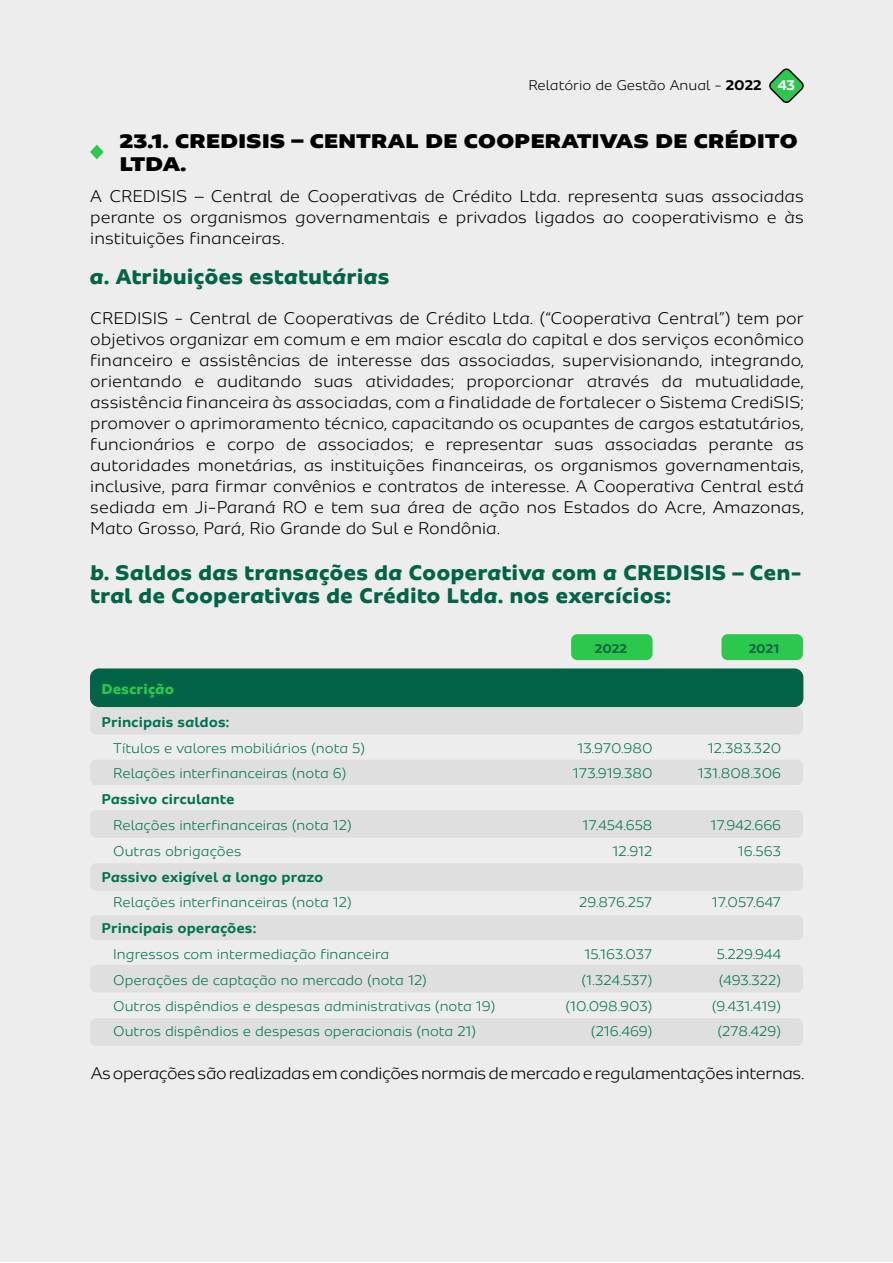
<style>
.page{position:relative;width:893px;height:1263px;background:#fff}
.page>*{position:absolute;margin:0;border:0;box-sizing:border-box;transform-origin:0 0}
.t1{font:800 22.5px/22.5px "Sua";color:#026346}
.t2{font:900 21px/22.5px "Sua";letter-spacing:-.01em;color:#000;scale:1.15 1}
.t3{font:300 18px/21px "Sua";letter-spacing:-.025em;color:#000;text-align:justify}
.t4{font:300 15px/25.8px "Sua";color:#007452;text-align:right}
.t5{font:700 15px "Sua";color:#007452}
.t6{font:300 15px "Sua";color:#000}
.t7{font:800 15px "Sua";color:#2cc84d}
.t8{font:700 13.5px "Sua";color:#026346}
.s1{font-weight:700}
.s2{font-weight:700;color:#fff}
</style>
<div class="page">
<div style="left:0;top:1px;width:893px;height:1261px;background:#ededed"></div>
<svg style="left:769px;top:68px;width:35px;height:35px"></svg>
<svg style="left:90px;top:145px;width:14px;height:14px"></svg>
<div style="left:90px;top:707px;width:713px;height:27px;background:#dfdfdf;border-radius:6px"></div>
<div style="left:90px;top:863px;width:713px;height:28px;background:#dfdfdf;border-radius:6px"></div>
<div style="left:90px;top:760px;width:713px;height:25px;background:#dfdfdf;border-radius:6px"></div>
<div style="left:90px;top:915px;width:713px;height:25px;background:#dfdfdf;border-radius:6px"></div>
<div style="left:90px;top:810px;width:713px;height:28px;background:#dfdfdf;border-radius:6px"></div>
<div style="left:90px;top:965px;width:713px;height:27px;background:#dfdfdf;border-radius:6px"></div>
<div style="left:90px;top:1018px;width:713px;height:28px;background:#dfdfdf;border-radius:6px"></div>
<div style="left:90px;top:668px;width:713px;height:39px;background:#026346;border-radius:9px"></div>
<div style="left:721px;top:634px;width:82px;height:26px;background:#2cc84d;border-radius:6px"></div>
<div style="left:571px;top:634px;width:81px;height:26px;background:#2cc84d;border-radius:6px"></div>
<p class="t6" style="left:528px;top:77px;width:268px">Relatório de Gestão Anual - <span class="s1">2022</span> <span class="s2">43</span></p>
<p class="t2" style="left:120px;top:130px;width:591px">23.1. CREDISIS – CENTRAL DE COOPERATIVAS DE CRÉDITO<br>LTDA.</p>
<p class="t3" style="left:90px;top:186px;width:715px">A CREDISIS – Central de Cooperativas de Crédito Ltda. representa suas associadas perante os organismos governamentais e privados ligados ao cooperativismo e às instituições financeiras.</p>
<p class="t1" style="left:90px;top:265px;width:301px">a. Atribuições estatutárias</p>
<p class="t3" style="left:90px;top:308px;width:715px">CREDISIS - Central de Cooperativas de Crédito Ltda. (“Cooperativa Central”) tem por objetivos organizar em comum e em maior escala do capital e dos serviços econômico financeiro e assistências de interesse das associadas, supervisionando, integrando, orientando e auditando suas atividades; proporcionar através da mutualidade, assistência financeira às associadas, com a finalidade de fortalecer o Sistema CrediSIS; promover o aprimoramento técnico, capacitando os ocupantes de cargos estatutários, funcionários e corpo de associados; e representar suas associadas perante as autoridades monetárias, as instituições financeiras, os organismos governamentais, inclusive, para firmar convênios e contratos de interesse. A Cooperativa Central está sediada em Ji-Paraná RO e tem sua área de ação nos Estados do Acre, Amazonas, Mato Grosso, Pará, Rio Grande do Sul e Rondônia.</p>
<p class="t1" style="left:90px;top:561px;width:713px">b. Saldos das transações da Cooperativa com a CREDISIS – Cen&shy;tral de Cooperativas de Crédito Ltda. nos exercícios:</p>
<p class="t7" style="left:101px;top:680px;width:74px">Descrição</p>
<p class="t5" style="left:101px;top:713px;width:129px">Principais saldos:</p>
<p class="t4" style="left:113px;top:735px;width:253px;text-align:left">Títulos e valores mobiliários (nota 5)<br>Relações interfinanceiras (nota 6)</p>
<p class="t5" style="left:101px;top:790px;width:135px">Passivo circulante</p>
<p class="t4" style="left:113px;top:812px;width:240px;text-align:left">Relações interfinanceiras (nota 12)<br>Outras obrigações</p>
<p class="t5" style="left:101px;top:868px;width:223px">Passivo exigível a longo prazo</p>
<p class="t4" style="left:113px;top:889px;width:240px">Relações interfinanceiras (nota 12)</p>
<p class="t5" style="left:101px;top:919px;width:156px">Principais operações:</p>
<p class="t4" style="left:113px;top:941px;width:384px;text-align:left">Ingressos com intermediação financeira<br>Operações de captação no mercado (nota 12)<br>Outros dispêndios e despesas administrativas (nota 19)<br>Outros dispêndios e despesas operacionais (nota 21)</p>
<p class="t8" style="left:595px;top:640px;width:34px">2022</p>
<p class="t8" style="left:749px;top:640px;width:32px">2021</p>
<p class="t4" style="left:573px;top:735px;width:81px;text-align:center">13.970.980<br>173.919.380</p>
<p class="t4" style="left:698px;top:735px;width:85px">12.383.320<br>131.808.306</p>
<p class="t4" style="left:582px;top:812px;width:72px">17.454.658<br>12.912</p>
<p class="t4" style="left:711px;top:812px;width:72px">17.942.666<br>16.563</p>
<p class="t4" style="left:579px;top:889px;width:75px">29.876.257</p>
<p class="t4" style="left:712px;top:889px;width:71px">17.057.647</p>
<p class="t4" style="left:565px;top:941px;width:89px">15.163.037 (1.324.537) (10.098.903) (216.469)</p>
<p class="t4" style="left:712px;top:941px;width:71px;text-align:center">5.229.944 (493.322) (9.431.419) (278.429)</p>
<p class="t3" style="left:91px;top:1063px;width:715px">As operações são realizadas em condições normais de mercado e regulamentações internas.</p>
</div>
